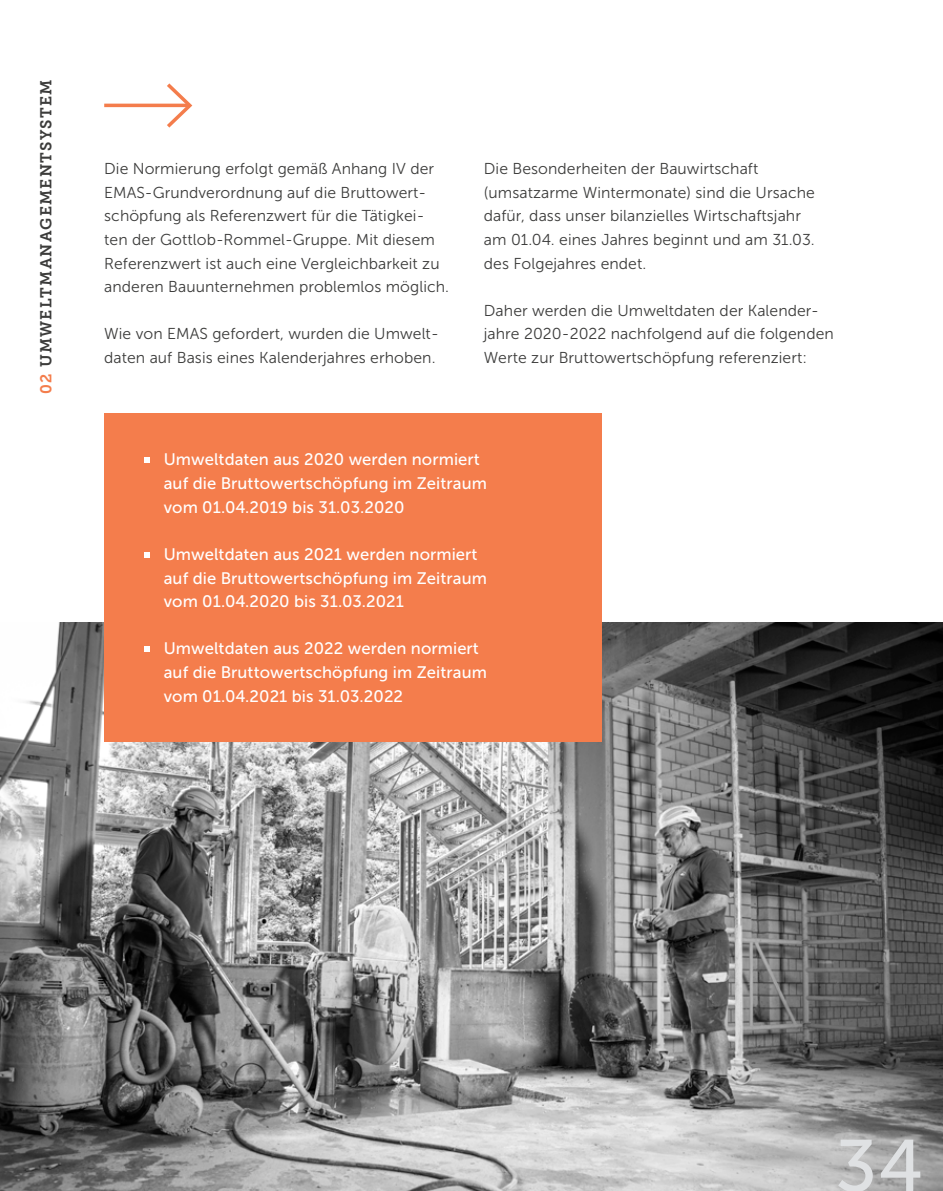
<style>
.page{position:relative;width:943px;height:1191px;background:#fff}
.page>*{position:absolute;margin:0;border:0;box-sizing:border-box;transform-origin:0 0}
.t1{font:73.5px "Museo Sans 500";color:#dfe1e3}
.t2{font:16.62px/23.6px "Museo Sans 500";letter-spacing:.005em;color:#fff}
.t3{font:15.75px/23.6px "Museo Sans 300";letter-spacing:.005em;color:#3c3c3b}
.t4{font:15.75px "Museo Slab 700";letter-spacing:.08em;color:#3c3c3b}
.s1{color:#f47d4c}
</style>
<div class="page">
<img style="left:0;top:623px;width:943px;height:568px">
<div style="left:104px;top:413px;width:498px;height:329px;background:#f47d4c"></div>
<svg style="left:144px;top:457px;width:6px;height:6px"></svg>
<svg style="left:144px;top:552px;width:6px;height:6px"></svg>
<svg style="left:144px;top:646px;width:6px;height:6px"></svg>
<svg style="left:163px;top:83px;width:30px;height:45px"></svg>
<hr style="left:104px;top:104px;width:85px;height:3px;background:#f47d4c">
<p class="t4" style="left:37px;top:394px;width:316px;rotate:-90deg"><span class="s1">02</span> UMWELTMANAGEMENTSYSTEM</p>
<p class="t3" style="left:104px;top:157px;width:346px">Die Normierung erfolgt gemäß Anhang IV der EMAS-Grundverordnung auf die Bruttowert&shy;schöpfung als Referenzwert für die Tätigkei&shy;ten der Gottlob-Rommel-Gruppe. Mit diesem Referenzwert ist auch eine Vergleichbarkeit zu anderen Bauunternehmen problemlos möglich.</p>
<p class="t3" style="left:104px;top:322px;width:336px">Wie von EMAS gefordert, wurden die Umwelt&shy;daten auf Basis eines Kalenderjahres erhoben.</p>
<p class="t3" style="left:484px;top:157px;width:332px">Die Besonderheiten der Bauwirtschaft (umsatzarme Wintermonate) sind die Ursache dafür, dass unser bilanzielles Wirtschaftsjahr am 01.04. eines Jahres beginnt und am 31.03. des Folgejahres endet.</p>
<p class="t3" style="left:484px;top:299px;width:351px">Daher werden die Umweltdaten der Kalender&shy;jahre 2020-2022 nachfolgend auf die folgenden<br>Werte zur Bruttowertschöpfung referenziert:</p>
<p class="t2" style="left:164px;top:448px;width:324px">Umweltdaten aus 2020 werden normiert auf die Bruttowertschöpfung im Zeitraum vom 01.04.2019 bis 31.03.2020</p>
<p class="t2" style="left:164px;top:542px;width:324px">Umweltdaten aus 2021 werden normiert auf die Bruttowertschöpfung im Zeitraum vom 01.04.2020 bis 31.03.2021</p>
<p class="t2" style="left:164px;top:637px;width:324px">Umweltdaten aus 2022 werden normiert auf die Bruttowertschöpfung im Zeitraum vom 01.04.2021 bis 31.03.2022</p>
<h1 class="t1" style="left:835px;top:1126px;width:89px">34</h1>
</div>
